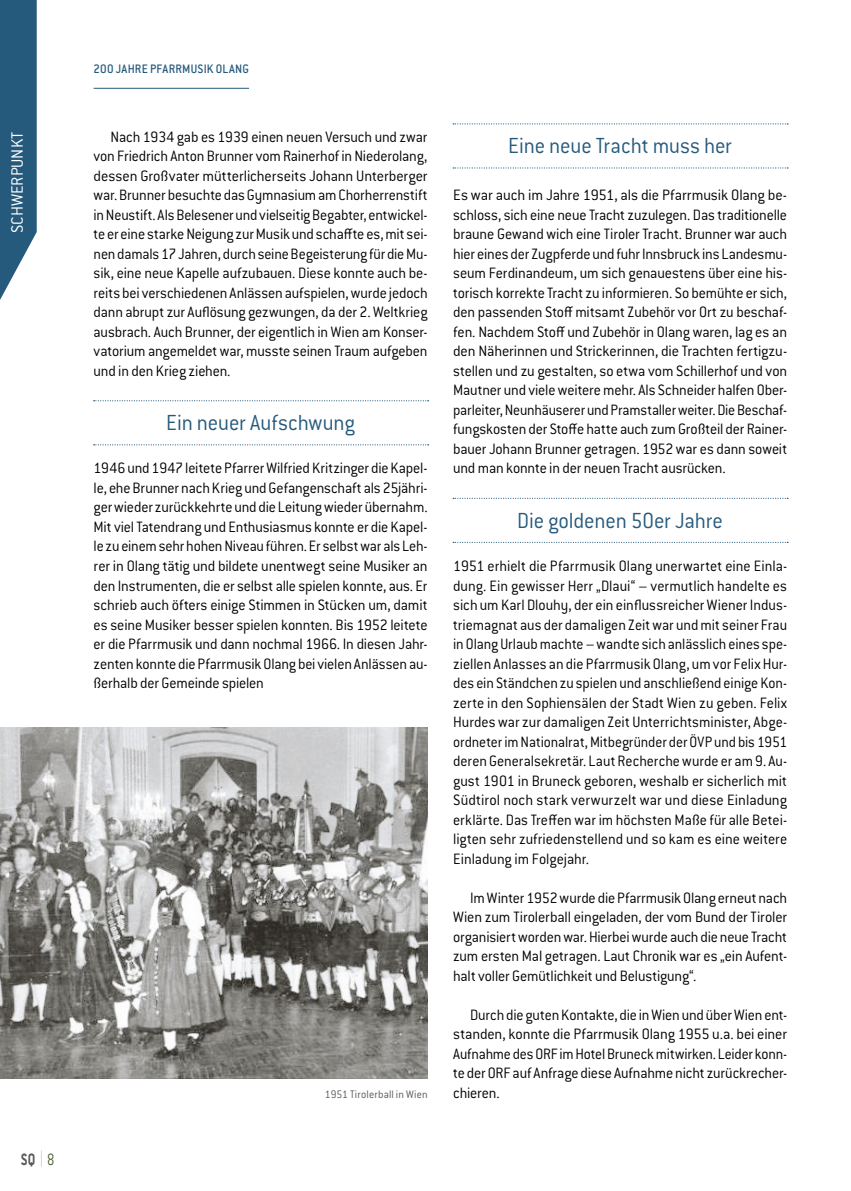
<style>
.page{position:relative;width:851px;height:1191px;background:#fff}
.page>*{position:absolute;margin:0;border:0;box-sizing:border-box;transform-origin:0 0}
.Hervorgehoben{font:300 24px "Conduit ITC Pro";letter-spacing:-.005em;color:#265a7c;scale:.95 1}
.Rubrik_vertikal{font:300 18px "Conduit ITC Pro";color:#fff}
.t1{font:700 18px "Conduit ITC Pro";color:#575756;scale:.8 1}
.Fliesstext_2019_ohne_Einzug{font:300 16.5px/19.5px "Conduit ITC Pro";letter-spacing:-.01em;color:#000;text-align:justify;scale:.95 1}
.Fliesstext_2019_mit_Einzug{font:300 16.5px/19.5px "Conduit ITC Pro";letter-spacing:-.01em;color:#000;text-align:justify;scale:.95 1}
.Fliesstext_2019_ohne_Einzug-2{font:300 16.5px/19.5px "Conduit ITC Pro";letter-spacing:-.01em;color:#000;text-align:justify}
.Rubrik_blau{font:500 13.5px "Conduit ITC Pro";letter-spacing:.015em;color:#265a7c;scale:.95 1}
.Didaskalie_2024{font:300 12px "Conduit ITC Pro";letter-spacing:.01em;color:#575756;scale:.95 1}
.s1{font-family:"Fira Sans";font-weight:300;color:#cac6b4}
.s2{font-weight:300;color:#4d5d31}
</style>
<div class="page">
<hr style="left:850px;top:0;width:1px;height:1191px;background:#e2ebf0">
<hr style="left:94px;top:88px;width:155px;height:1px;background:#265a7c">
<svg style="left:0;top:0;width:37px;height:300px;background:#3f6d8b"></svg>
<svg style="left:94px;top:400px;width:334px;height:1px"></svg>
<svg style="left:94px;top:444px;width:334px;height:1px"></svg>
<svg style="left:453px;top:123px;width:335px;height:1px"></svg>
<svg style="left:453px;top:167px;width:335px;height:1px"></svg>
<svg style="left:453px;top:498px;width:335px;height:1px"></svg>
<svg style="left:453px;top:542px;width:335px;height:1px"></svg>
<img style="left:0;top:727px;width:427px;height:351px">
<p class="Rubrik_blau" style="left:94px;top:61px;width:165px">200 JAHRE PFARRMUSIK OLANG</p>
<p class="Rubrik_vertikal" style="left:7px;top:233px;width:103px;rotate:-90deg">SCHWERPUNKT</p>
<p class="Fliesstext_2019_mit_Einzug" style="left:94px;top:127px;width:353px;text-indent:17px">Nach 1934 gab es 1939 einen neuen Versuch und zwar von Friedrich Anton Brunner vom Rainerhof in Niederolang, dessen Großvater mütterlicherseits Johann Unterberger war. Brunner besuchte das Gymnasium am Chorherrenstift in Neustift. Als Belesener und vielseitig Begabter, entwickel&shy;te er eine starke Neigung zur Musik und schaffte es, mit sei&shy;nen damals 17 Jahren, durch seine Begeisterung für die Mu&shy;sik, eine neue Kapelle aufzubauen. Diese konnte auch be&shy;reits bei verschiedenen Anlässen aufspielen, wurde jedoch dann abrupt zur Auflösung gezwungen, da der 2. Weltkrieg ausbrach. Auch Brunner, der eigentlich in Wien am Konser&shy;vatorium angemeldet war, musste seinen Traum aufgeben und in den Krieg ziehen.</p>
<p class="Hervorgehoben" style="left:166px;top:409px;width:200px">Ein neuer Aufschwung</p>
<p class="Fliesstext_2019_ohne_Einzug" style="left:94px;top:459px;width:353px">1946 und 1947 leitete Pfarrer Wilfried Kritzinger die Kapel&shy;le, ehe Brunner nach Krieg und Gefangenschaft als 25jähri&shy;ger wieder zurückkehrte und die Leitung wieder übernahm.<br>Mit viel Tatendrang und Enthusiasmus konnte er die Kapel&shy;le zu einem sehr hohen Niveau führen. Er selbst war als Leh&shy;rer in Olang tätig und bildete unentwegt seine Musiker an den Instrumenten, die er selbst alle spielen konnte, aus. Er schrieb auch öfters einige Stimmen in Stücken um, damit es seine Musiker besser spielen konnten. Bis 1952 leitete er die Pfarrmusik und dann nochmal 1966. In diesen Jahr&shy;zenten konnte die Pfarrmusik Olang bei vielen Anlässen au&shy;ßerhalb der Gemeinde spielen</p>
<p class="Hervorgehoben" style="left:508px;top:133px;width:237px">Eine neue Tracht muss her</p>
<p class="Fliesstext_2019_ohne_Einzug-2" style="left:453px;top:186px;width:335px">Es war auch im Jahre 1951, als die Pfarrmusik Olang be&shy;schloss, sich eine neue Tracht zuzulegen. Das traditionelle braune Gewand wich eine Tiroler Tracht. Brunner war auch hier eines der Zugpferde und fuhr Innsbruck ins Landesmu&shy;seum Ferdinandeum, um sich genauestens über eine his&shy;torisch korrekte Tracht zu informieren. So bemühte er sich, den passenden Stoff mitsamt Zubehör vor Ort zu beschaf&shy;fen. Nachdem Stoff und Zubehör in Olang waren, lag es an den Näherinnen und Strickerinnen, die Trachten fertigzu&shy;stellen und zu gestalten, so etwa vom Schillerhof und von Mautner und viele weitere mehr. Als Schneider halfen Ober&shy;parleiter, Neunhäuserer und Pramstaller weiter. Die Beschaf&shy;fungskosten der Stoffe hatte auch zum Großteil der Rainer&shy;bauer Johann Brunner getragen. 1952 war es dann soweit und man konnte in der neuen Tracht ausrücken.</p>
<p class="Hervorgehoben" style="left:517px;top:507px;width:218px">Die goldenen 50er Jahre</p>
<p class="Fliesstext_2019_ohne_Einzug" style="left:453px;top:556px;width:353px">1951 erhielt die Pfarrmusik Olang unerwartet eine Einla&shy;dung. Ein gewisser Herr „Dlaui“ – vermutlich handelte es sich um Karl Dlouhy, der ein einflussreicher Wiener Indus&shy;triemagnat aus der damaligen Zeit war und mit seiner Frau in Olang Urlaub machte – wandte sich anlässlich eines spe&shy;ziellen Anlasses an die Pfarrmusik Olang, um vor Felix Hur&shy;des ein Ständchen zu spielen und anschließend einige Kon&shy;zerte in den Sophiensälen der Stadt Wien zu geben. Felix Hurdes war zur damaligen Zeit Unterrichtsminister, Abge&shy;ordneter im Nationalrat, Mitbegründer der ÖVP und bis 1951 deren Generalsekretär. Laut Recherche wurde er am 9. Au&shy;gust 1901 in Bruneck geboren, weshalb er sicherlich mit Südtirol noch stark verwurzelt war und diese Einladung erklärte. Das Treffen war im höchsten Maße für alle Betei&shy;ligten sehr zufriedenstellend und so kam es eine weitere Einladung im Folgejahr.</p>
<p class="Fliesstext_2019_mit_Einzug" style="left:453px;top:888px;width:353px;text-indent:17px">Im Winter 1952 wurde die Pfarrmusik Olang erneut nach Wien zum Tirolerball eingeladen, der vom Bund der Tiroler organisiert worden war. Hierbei wurde auch die neue Tracht zum ersten Mal getragen. Laut Chronik war es „ein Aufent&shy;halt voller Gemütlichkeit und Belustigung“.</p>
<p class="Fliesstext_2019_mit_Einzug" style="left:453px;top:1005px;width:353px;text-indent:17px">Durch die guten Kontakte, die in Wien und über Wien ent&shy;standen, konnte die Pfarrmusik Olang 1955 u.a. bei einer Aufnahme des ORF im Hotel Bruneck mitwirken. Leider konn&shy;te der ORF auf Anfrage diese Aufnahme nicht zurückrecher-</p>
<p class="t1" style="left:21px;top:1148px;width:43px">SQ<span class="s1">|</span><span class="s2">8</span></p>
<p class="Didaskalie_2024" style="left:325px;top:1087px;width:110px">1951 Tirolerball in Wien</p>
<p class="Fliesstext_2019_mit_Einzug" style="left:453px;top:1083px;width:50px">chieren.</p>
</div>
